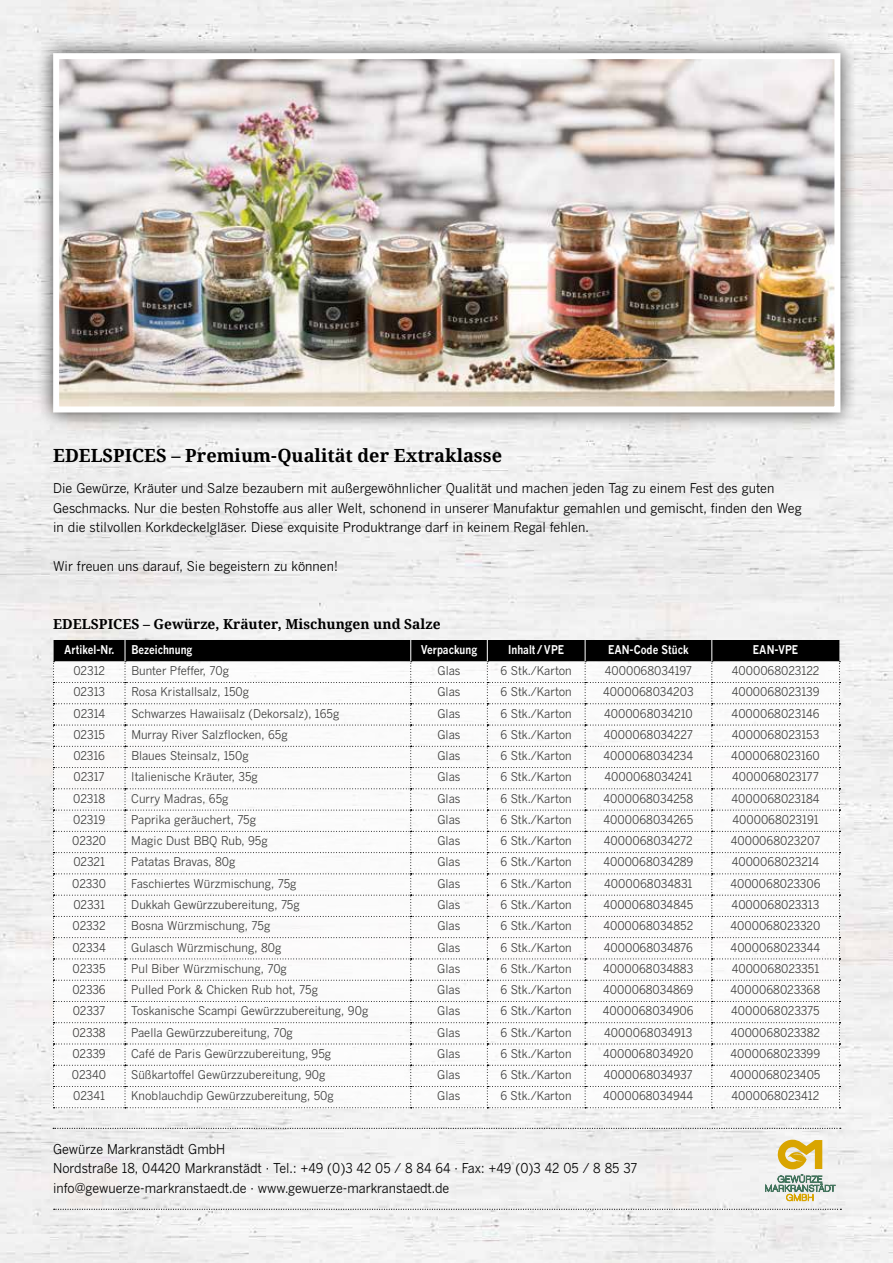
<style>
.page{position:relative;width:893px;height:1263px;background:#fff}
.page>*{position:absolute;margin:0;border:0;box-sizing:border-box;transform-origin:0 0}
.t1{font:700 18.15px "Droid Serif";color:#000}
.t2{font:700 13.8px "Droid Serif";color:#000}
.t3{font:13.5px/19.5px "Benton Gothic";color:#000;scale:.93 1}
.t4{font:13.35px/19.5px "Benton Gothic";color:#000;scale:.94 1}
.t5{font:12px "Benton Gothic";color:#3c3c3b;scale:.94 1}
.t6{font:700 12px "Benton Gothic";color:#fff;scale:.85 1}
</style>
<div class="page">
<img style="left:0;top:0;width:893px;height:1263px">
<svg style="left:765px;top:1140px;width:70px;height:61px"></svg>
<svg style="left:53px;top:640px;width:787px;height:468px"></svg>
<div style="left:36px;top:36px;width:822px;height:394px;background:#000;opacity:.75"></div>
<img style="left:60px;top:60px;width:773px;height:345px">
<div style="left:53px;top:53px;width:787px;height:359px;border:6px solid #fff"></div>
<svg style="left:53px;top:1128px;width:788px;height:1px"></svg>
<svg style="left:54px;top:1209px;width:787px;height:1px"></svg>
<h1 class="t1" style="left:53px;top:444px;width:450px">EDELSPICES – Premium-Qualität der Extraklasse</h1>
<p class="t4" style="left:53px;top:479px;width:798px">Die Gewürze, Kräuter und Salze bezaubern mit außergewöhnlicher Qualität und machen jeden Tag zu einem Fest des guten<br>Geschmacks. Nur die besten Rohstoffe aus aller Welt, schonend in unserer Manufaktur gemahlen und gemischt, finden den Weg in die stilvollen Korkdeckelgläser. Diese exquisite Produktrange darf in keinem Regal fehlen.</p>
<p class="t4" style="left:53px;top:557px;width:305px">Wir freuen uns darauf, Sie begeistern zu können!</p>
<p class="t2" style="left:53px;top:616px;width:389px">EDELSPICES – Gewürze, Kräuter, Mischungen und Salze</p>
<p class="t6" style="left:64px;top:642px;width:61px">Artikel-Nr.</p>
<p class="t6" style="left:131px;top:642px;width:73px">Bezeichnung</p>
<p class="t6" style="left:421px;top:642px;width:68px">Verpackung</p>
<p class="t6" style="left:508px;top:642px;width:67px">Inhalt/VPE</p>
<p class="t6" style="left:608px;top:642px;width:96px">EAN-Code Stück</p>
<p class="t6" style="left:753px;top:642px;width:55px">EAN-VPE</p>
<p class="t5" style="left:73px;top:663px;width:35px">02312</p>
<p class="t5" style="left:131px;top:663px;width:105px">Bunter Pfeffer, 70g</p>
<p class="t5" style="left:437px;top:663px;width:26px">Glas</p>
<p class="t5" style="left:501px;top:663px;width:77px">6 Stk./Karton</p>
<p class="t5" style="left:605px;top:663px;width:94px">4000068034197</p>
<p class="t5" style="left:732px;top:663px;width:95px">4000068023122</p>
<p class="t5" style="left:73px;top:685px;width:35px">02313</p>
<p class="t5" style="left:131px;top:685px;width:127px">Rosa Kristallsalz, 150g</p>
<p class="t5" style="left:437px;top:685px;width:26px">Glas</p>
<p class="t5" style="left:501px;top:685px;width:77px">6 Stk./Karton</p>
<p class="t5" style="left:603px;top:685px;width:98px">4000068034203</p>
<p class="t5" style="left:732px;top:685px;width:95px">4000068023139</p>
<p class="t5" style="left:73px;top:706px;width:35px">02314</p>
<p class="t5" style="left:131px;top:706px;width:223px">Schwarzes Hawaiisalz (Dekorsalz), 165g</p>
<p class="t5" style="left:437px;top:706px;width:26px">Glas</p>
<p class="t5" style="left:501px;top:706px;width:77px">6 Stk./Karton</p>
<p class="t5" style="left:604px;top:706px;width:96px">4000068034210</p>
<p class="t5" style="left:732px;top:706px;width:95px">4000068023146</p>
<p class="t5" style="left:73px;top:727px;width:35px">02315</p>
<p class="t5" style="left:131px;top:727px;width:168px">Murray River Salzflocken, 65g</p>
<p class="t5" style="left:437px;top:727px;width:26px">Glas</p>
<p class="t5" style="left:500px;top:727px;width:77px">6 Stk./Karton</p>
<p class="t5" style="left:604px;top:727px;width:96px">4000068034227</p>
<p class="t5" style="left:732px;top:727px;width:95px">4000068023153</p>
<p class="t5" style="left:73px;top:748px;width:35px">02316</p>
<p class="t5" style="left:131px;top:748px;width:126px">Blaues Steinsalz, 150g</p>
<p class="t5" style="left:437px;top:748px;width:26px">Glas</p>
<p class="t5" style="left:500px;top:748px;width:77px">6 Stk./Karton</p>
<p class="t5" style="left:603px;top:748px;width:97px">4000068034234</p>
<p class="t5" style="left:731px;top:748px;width:96px">4000068023160</p>
<p class="t5" style="left:74px;top:770px;width:35px">02317</p>
<p class="t5" style="left:131px;top:770px;width:136px">Italienische Kräuter, 35g</p>
<p class="t5" style="left:437px;top:770px;width:26px">Glas</p>
<p class="t5" style="left:500px;top:770px;width:77px">6 Stk./Karton</p>
<p class="t5" style="left:605px;top:770px;width:95px">4000068034241</p>
<p class="t5" style="left:732px;top:770px;width:94px">4000068023177</p>
<p class="t5" style="left:73px;top:791px;width:35px">02318</p>
<p class="t5" style="left:131px;top:791px;width:105px">Curry Madras, 65g</p>
<p class="t5" style="left:437px;top:791px;width:26px">Glas</p>
<p class="t5" style="left:500px;top:791px;width:77px">6 Stk./Karton</p>
<p class="t5" style="left:603px;top:791px;width:97px">4000068034258</p>
<p class="t5" style="left:731px;top:791px;width:95px">4000068023184</p>
<p class="t5" style="left:73px;top:812px;width:35px">02319</p>
<p class="t5" style="left:131px;top:812px;width:134px">Paprika geräuchert, 75g</p>
<p class="t5" style="left:437px;top:812px;width:26px">Glas</p>
<p class="t5" style="left:500px;top:812px;width:77px">6 Stk./Karton</p>
<p class="t5" style="left:603px;top:812px;width:97px">4000068034265</p>
<p class="t5" style="left:732px;top:812px;width:93px">4000068023191</p>
<p class="t5" style="left:72px;top:834px;width:38px">02320</p>
<p class="t5" style="left:131px;top:834px;width:147px">Magic Dust BBQ Rub, 95g</p>
<p class="t5" style="left:437px;top:834px;width:26px">Glas</p>
<p class="t5" style="left:500px;top:834px;width:77px">6 Stk./Karton</p>
<p class="t5" style="left:604px;top:834px;width:96px">4000068034272</p>
<p class="t5" style="left:731px;top:834px;width:97px">4000068023207</p>
<p class="t5" style="left:73px;top:855px;width:35px">02321</p>
<p class="t5" style="left:131px;top:855px;width:112px">Patatas Bravas, 80g</p>
<p class="t5" style="left:437px;top:855px;width:26px">Glas</p>
<p class="t5" style="left:500px;top:855px;width:77px">6 Stk./Karton</p>
<p class="t5" style="left:603px;top:855px;width:97px">4000068034289</p>
<p class="t5" style="left:732px;top:855px;width:95px">4000068023214</p>
<p class="t5" style="left:72px;top:876px;width:38px">02330</p>
<p class="t5" style="left:131px;top:876px;width:177px">Faschiertes Würzmischung, 75g</p>
<p class="t5" style="left:437px;top:876px;width:26px">Glas</p>
<p class="t5" style="left:500px;top:876px;width:77px">6 Stk./Karton</p>
<p class="t5" style="left:604px;top:876px;width:95px">4000068034831</p>
<p class="t5" style="left:730px;top:876px;width:98px">4000068023306</p>
<p class="t5" style="left:73px;top:897px;width:35px">02331</p>
<p class="t5" style="left:131px;top:897px;width:181px">Dukkah Gewürzzubereitung, 75g</p>
<p class="t5" style="left:437px;top:897px;width:26px">Glas</p>
<p class="t5" style="left:500px;top:897px;width:77px">6 Stk./Karton</p>
<p class="t5" style="left:603px;top:897px;width:97px">4000068034845</p>
<p class="t5" style="left:732px;top:897px;width:95px">4000068023313</p>
<p class="t5" style="left:73px;top:919px;width:37px">02332</p>
<p class="t5" style="left:131px;top:919px;width:149px">Bosna Würzmischung, 75g</p>
<p class="t5" style="left:437px;top:919px;width:26px">Glas</p>
<p class="t5" style="left:500px;top:919px;width:77px">6 Stk./Karton</p>
<p class="t5" style="left:603px;top:919px;width:97px">4000068034852</p>
<p class="t5" style="left:730px;top:919px;width:97px">4000068023320</p>
<p class="t5" style="left:72px;top:940px;width:37px">02334</p>
<p class="t5" style="left:131px;top:940px;width:161px">Gulasch Würzmischung, 80g</p>
<p class="t5" style="left:437px;top:940px;width:26px">Glas</p>
<p class="t5" style="left:500px;top:940px;width:77px">6 Stk./Karton</p>
<p class="t5" style="left:604px;top:940px;width:96px">4000068034876</p>
<p class="t5" style="left:731px;top:940px;width:97px">4000068023344</p>
<p class="t5" style="left:73px;top:961px;width:37px">02335</p>
<p class="t5" style="left:131px;top:961px;width:167px">Pul Biber Würzmischung, 70g</p>
<p class="t5" style="left:437px;top:961px;width:26px">Glas</p>
<p class="t5" style="left:500px;top:961px;width:77px">6 Stk./Karton</p>
<p class="t5" style="left:603px;top:961px;width:97px">4000068034883</p>
<p class="t5" style="left:732px;top:961px;width:95px">4000068023351</p>
<p class="t5" style="left:72px;top:982px;width:37px">02336</p>
<p class="t5" style="left:131px;top:982px;width:200px">Pulled Pork &amp; Chicken Rub hot, 75g</p>
<p class="t5" style="left:437px;top:982px;width:26px">Glas</p>
<p class="t5" style="left:500px;top:982px;width:77px">6 Stk./Karton</p>
<p class="t5" style="left:603px;top:982px;width:97px">4000068034869</p>
<p class="t5" style="left:731px;top:982px;width:97px">4000068023368</p>
<p class="t5" style="left:73px;top:1004px;width:36px">02337</p>
<p class="t5" style="left:131px;top:1004px;width:254px">Toskanische Scampi Gewürzzubereitung, 90g</p>
<p class="t5" style="left:437px;top:1004px;width:26px">Glas</p>
<p class="t5" style="left:500px;top:1004px;width:77px">6 Stk./Karton</p>
<p class="t5" style="left:603px;top:1004px;width:98px">4000068034906</p>
<p class="t5" style="left:731px;top:1004px;width:96px">4000068023375</p>
<p class="t5" style="left:72px;top:1025px;width:37px">02338</p>
<p class="t5" style="left:131px;top:1025px;width:174px">Paella Gewürzzubereitung, 70g</p>
<p class="t5" style="left:437px;top:1025px;width:26px">Glas</p>
<p class="t5" style="left:500px;top:1025px;width:77px">6 Stk./Karton</p>
<p class="t5" style="left:604px;top:1025px;width:95px">4000068034913</p>
<p class="t5" style="left:731px;top:1025px;width:97px">4000068023382</p>
<p class="t5" style="left:72px;top:1046px;width:37px">02339</p>
<p class="t5" style="left:131px;top:1046px;width:214px">Café de Paris Gewürzzubereitung, 95g</p>
<p class="t5" style="left:437px;top:1046px;width:26px">Glas</p>
<p class="t5" style="left:500px;top:1046px;width:77px">6 Stk./Karton</p>
<p class="t5" style="left:603px;top:1046px;width:98px">4000068034920</p>
<p class="t5" style="left:731px;top:1046px;width:97px">4000068023399</p>
<p class="t5" style="left:72px;top:1067px;width:38px">02340</p>
<p class="t5" style="left:131px;top:1067px;width:208px">Süßkartoffel Gewürzzubereitung, 90g</p>
<p class="t5" style="left:437px;top:1067px;width:26px">Glas</p>
<p class="t5" style="left:500px;top:1067px;width:77px">6 Stk./Karton</p>
<p class="t5" style="left:604px;top:1067px;width:96px">4000068034937</p>
<p class="t5" style="left:730px;top:1067px;width:98px">4000068023405</p>
<p class="t5" style="left:73px;top:1089px;width:35px">02341</p>
<p class="t5" style="left:131px;top:1089px;width:217px">Knoblauchdip Gewürzzubereitung, 50g</p>
<p class="t5" style="left:437px;top:1089px;width:26px">Glas</p>
<p class="t5" style="left:500px;top:1089px;width:77px">6 Stk./Karton</p>
<p class="t5" style="left:603px;top:1089px;width:97px">4000068034944</p>
<p class="t5" style="left:731px;top:1089px;width:95px">4000068023412</p>
<p class="t3" style="left:53px;top:1139px;width:630px">Gewürze Markranstädt GmbH<br>Nordstraße 18, 04420 Markranstädt · Tel.: +49 (0)3 42 05 / 8 84 64 · Fax: +49 (0)3 42 05 / 8 85 37 info@gewuerze-markranstaedt.de · www.gewuerze-markranstaedt.de</p>
</div>
